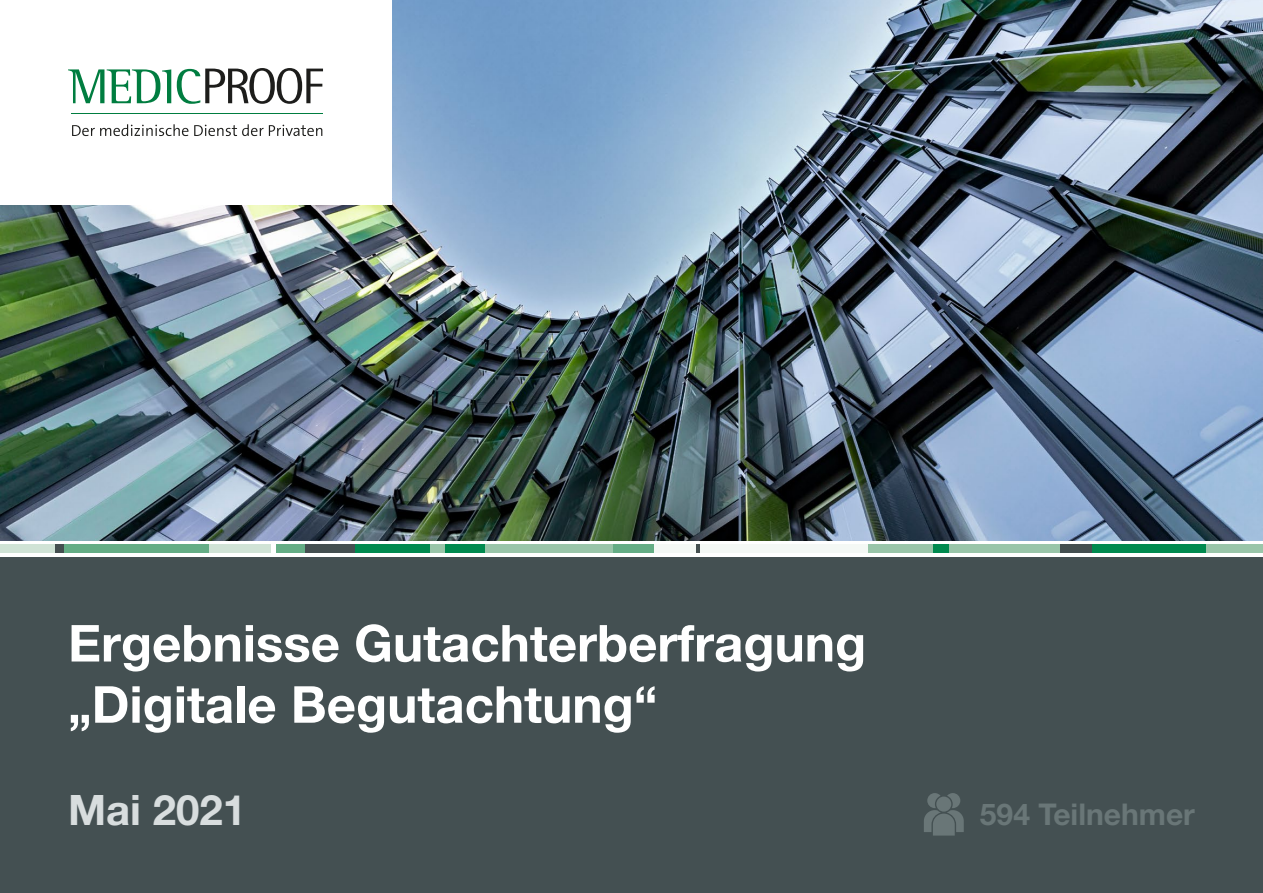
<style>
.page{position:relative;width:1263px;height:893px;background:#fff}
.page>*{position:absolute;margin:0;border:0;box-sizing:border-box;transform-origin:0 0}
.t1{font:700 51px/61.2px "Helvetica Neue LT Std";color:#fff}
.t2{font:700 42px "Helvetica Neue LT Std";color:#d8ddde}
.t3{font:700 30px "Helvetica Neue LT Std";color:#697677}
</style>
<div class="page">
<div style="left:0;top:557px;width:1263px;height:336px;background:#445052"></div>
<img style="left:0;top:0;width:1263px;height:540px">
<div style="left:600px;top:544px;width:339px;height:9px;background:#f4f8f5"></div>
<div style="left:158px;top:544px;width:113px;height:9px;background:#d0e3d6"></div>
<div style="left:0;top:544px;width:82px;height:9px;background:#d0e3d6"></div>
<div style="left:868px;top:544px;width:229px;height:9px;background:#99c5a9"></div>
<div style="left:1194px;top:544px;width:69px;height:9px;background:#99c5a9"></div>
<div style="left:392px;top:544px;width:229px;height:9px;background:#99c5a9"></div>
<div style="left:276px;top:544px;width:42px;height:9px;background:#64ad85"></div>
<div style="left:64px;top:544px;width:145px;height:9px;background:#64ad85"></div>
<div style="left:613px;top:544px;width:41px;height:9px;background:#64ad85"></div>
<div style="left:342px;top:544px;width:87px;height:9px;background:#008a4f"></div>
<div style="left:445px;top:544px;width:40px;height:9px;background:#008a4f"></div>
<div style="left:933px;top:544px;width:16px;height:9px;background:#008a4f"></div>
<div style="left:1084px;top:544px;width:122px;height:9px;background:#008a4f"></div>
<div style="left:55px;top:544px;width:9px;height:9px;background:#444f50"></div>
<svg style="left:697px;top:544px;width:3px;height:9px"></svg>
<div style="left:305px;top:544px;width:50px;height:9px;background:#444f50"></div>
<div style="left:1061px;top:544px;width:31px;height:9px;background:#444f50"></div>
<div style="left:0;top:0;width:391px;height:204px;background:#fff"></div>
<svg style="left:68px;top:69px;width:103px;height:34px"></svg>
<svg style="left:177px;top:68px;width:146px;height:36px"></svg>
<svg style="left:72px;top:124px;width:116px;height:12px"></svg>
<svg style="left:194px;top:124px;width:128px;height:12px"></svg>
<hr style="left:71px;top:113px;width:252px;height:1px;background:#007d40">
<svg style="left:924px;top:793px;width:40px;height:43px"></svg>
<p class="t1" style="left:68px;top:612px;width:800px">Ergebnisse Gutachterberfragung „Digitale Begutachtung“</p>
<p class="t2" style="left:68px;top:784px;width:180px">Mai 2021</p>
<p class="t3" style="left:980px;top:796px;width:216px">594 Teilnehmer</p>
</div>
